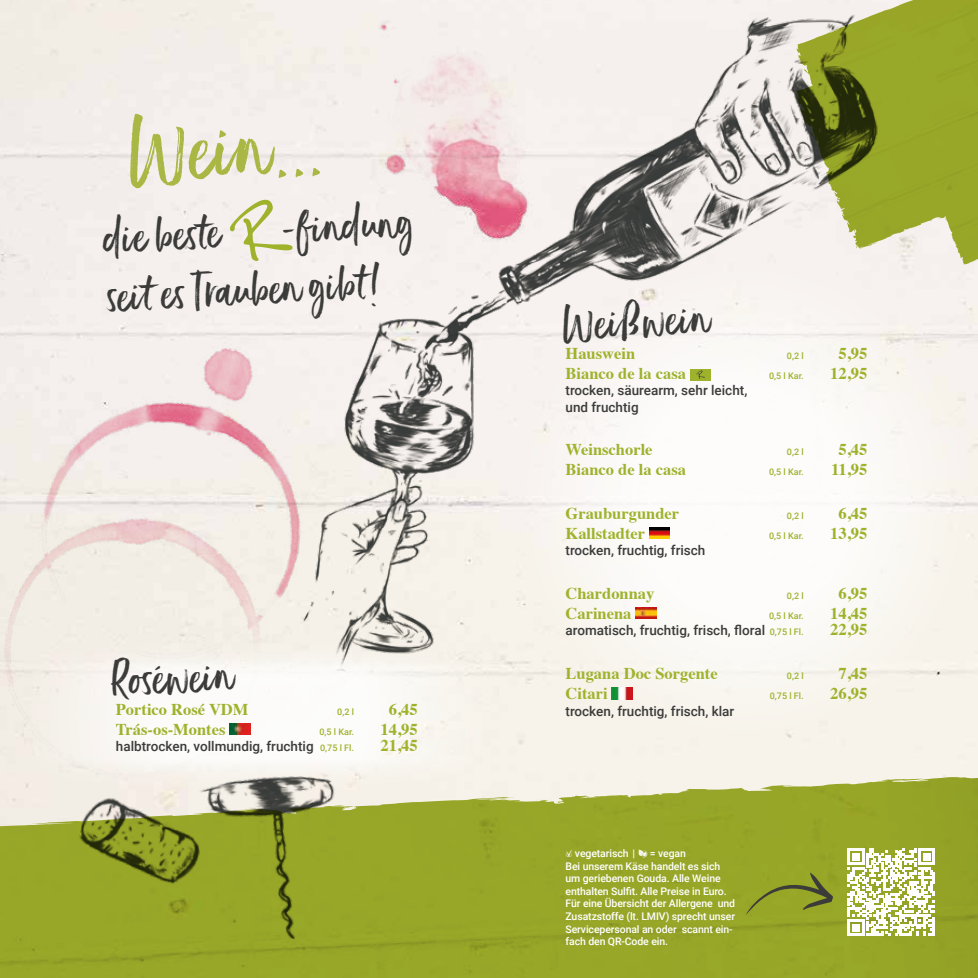
<style>
.page{position:relative;width:978px;height:978px;background:#fff}
.page>*{position:absolute;margin:0;border:0;box-sizing:border-box;transform-origin:0 0}
.t1{font:84px "Ernestand Emily Upright";color:#a9b844}
.t2{font:45px/58.5px "Ernestand Emily Upright";color:#3b3b3a}
.t3{font:700 16.5px "Times";color:#9fb22c}
.t4{font:500 13.5px/16.2px "Roboto";color:#3b3b3a}
.t5{font:500 10.5px/12.6px "Roboto";letter-spacing:-.01em;color:#fff}
.t6{font:500 9px "Roboto";color:#9fb22c}
.s1{font-size:9px;color:#9fb22c}
.s2{font-family:"Celona Pikto Extrablatt";font-weight:400;font-size:10.35px}
.s3{font-family:"Celona Pikto Extrablatt";font-weight:400}
</style>
<div class="page">
<div style="left:0;top:782px;width:978px;height:196px;background:#97a628"></div>
<img style="left:738px;top:782px;width:209px;height:9px">
<div style="left:0;top:634px;width:533px;height:162px;background:#f8f4ed"></div>
<div style="left:478px;top:220px;width:500px;height:562px;background:#f7f3ea"></div>
<img style="left:0;top:292px;width:380px;height:535px">
<div style="left:775px;top:0;width:203px;height:265px;background:#98a728"></div>
<img style="left:797px;top:0;width:116px;height:13px">
<img style="left:268px;top:13px;width:686px;height:684px">
<div style="left:332px;top:5px;width:146px;height:224px;background:#f5f0ed"></div>
<img style="left:380px;top:36px;width:159px;height:223px">
<img style="left:41px;top:705px;width:348px;height:273px">
<img style="left:0;top:183px;width:1px;height:273px">
<img style="left:230px;top:723px;width:20px;height:12px">
<svg style="left:230px;top:200px;width:63px;height:61px;background:#e3e3c7"></svg>
<div style="left:690px;top:369px;width:21px;height:11px;background:#9fb22c"></div>
<svg style="left:696px;top:370px;width:9px;height:9px"></svg>
<img style="left:649px;top:527px;width:20px;height:12px">
<img style="left:636px;top:607px;width:20px;height:12px">
<img style="left:612px;top:688px;width:20px;height:11px">
<svg style="left:848px;top:848px;width:87px;height:88px"></svg>
<svg style="left:745px;top:872px;width:89px;height:43px;background:#8a9729"></svg>
<h1 class="t1" style="left:125px;top:99px;width:197px;rotate:-3deg">Wein...</h1>
<h2 class="t2" style="left:103px;top:206px;width:119px;rotate:-3deg">die beste</h2>
<h2 class="t2" style="left:103px;top:206px;width:312px;text-indent:177px;rotate:-3deg">-fi ndung seit es Trauben gibt!</h2>
<h2 class="t2" style="left:111px;top:649px;width:124px;rotate:-3deg">Roséwein</h2>
<h3 class="t3" style="left:116px;top:693px;width:134px">Portico Rosé VDM</h3>
<p class="t6" style="left:337px;top:705px;width:18px">0,2 l</p>
<h3 class="t3" style="left:389px;top:693px;width:30px">6,45</h3>
<h3 class="t3" style="left:116px;top:713px;width:111px">Trás-os-Montes</h3>
<p class="t6" style="left:320px;top:725px;width:36px">0,5 l Kar.</p>
<h3 class="t3" style="left:381px;top:713px;width:39px">14,95</h3>
<p class="t4" style="left:116px;top:738px;width:240px">halbtrocken, vollmundig, fruchtig <span class="s1">0,75 l Fl.</span></p>
<h3 class="t3" style="left:381px;top:730px;width:39px">21,45</h3>
<h2 class="t2" style="left:561px;top:293px;width:150px;rotate:-3deg">Weißwein</h2>
<h3 class="t3" style="left:566px;top:338px;width:71px">Hauswein</h3>
<p class="t6" style="left:787px;top:350px;width:18px">0,2 l</p>
<h3 class="t3" style="left:839px;top:338px;width:30px">5,95</h3>
<h3 class="t3" style="left:566px;top:358px;width:122px">Bianco de la casa</h3>
<p class="t6" style="left:769px;top:369px;width:36px">0,5 l Kar.</p>
<h3 class="t3" style="left:830px;top:358px;width:39px">12,95</h3>
<p class="t4" style="left:566px;top:382px;width:183px">trocken, säurearm, sehr leicht, und fruchtig</p>
<h3 class="t3" style="left:566px;top:434px;width:89px">Weinschorle</h3>
<p class="t6" style="left:787px;top:446px;width:18px">0,2 l</p>
<h3 class="t3" style="left:839px;top:434px;width:30px">5,45</h3>
<h3 class="t3" style="left:566px;top:454px;width:122px">Bianco de la casa</h3>
<p class="t6" style="left:769px;top:466px;width:36px">0,5 l Kar.</p>
<h3 class="t3" style="left:831px;top:454px;width:38px">11,95</h3>
<h3 class="t3" style="left:566px;top:498px;width:115px">Grauburgunder</h3>
<p class="t6" style="left:787px;top:510px;width:18px">0,2 l</p>
<h3 class="t3" style="left:839px;top:498px;width:30px">6,45</h3>
<h3 class="t3" style="left:566px;top:517px;width:81px">Kallstadter</h3>
<p class="t6" style="left:769px;top:529px;width:36px">0,5 l Kar.</p>
<h3 class="t3" style="left:830px;top:517px;width:39px">13,95</h3>
<p class="t4" style="left:566px;top:542px;width:141px">trocken, fruchtig, frisch</p>
<h3 class="t3" style="left:566px;top:578px;width:90px">Chardonnay</h3>
<p class="t6" style="left:787px;top:590px;width:18px">0,2 l</p>
<h3 class="t3" style="left:839px;top:578px;width:30px">6,95</h3>
<h3 class="t3" style="left:566px;top:598px;width:67px">Carinena</h3>
<p class="t6" style="left:769px;top:609px;width:36px">0,5 l Kar.</p>
<h3 class="t3" style="left:830px;top:598px;width:39px">14,45</h3>
<p class="t4" style="left:566px;top:622px;width:240px">aromatisch, fruchtig, frisch, floral <span class="s1">0,75 l Fl.</span></p>
<h3 class="t3" style="left:830px;top:614px;width:39px">22,95</h3>
<h3 class="t3" style="left:566px;top:658px;width:154px">Lugana Doc Sorgente</h3>
<p class="t6" style="left:787px;top:670px;width:18px">0,2 l</p>
<h3 class="t3" style="left:839px;top:658px;width:30px">7,45</h3>
<h3 class="t3" style="left:566px;top:678px;width:44px">Citari</h3>
<p class="t6" style="left:770px;top:690px;width:35px">0,75 l Fl.</p>
<h3 class="t3" style="left:830px;top:678px;width:39px">26,95</h3>
<p class="t4" style="left:566px;top:702px;width:170px">trocken, fruchtig, frisch, klar</p>
<p class="t5" style="left:566px;top:847px;width:171px"><span class="s2">v</span> vegetarisch | <span class="s3">V</span> = vegan<br>Bei unserem Käse handelt es sich um geriebenen Gouda. Alle Weine enthalten Sulfit. Alle Preise in Euro.<br>Für eine Übersicht der Allergene und<br>Zusatzstoffe (lt. LMIV) sprecht unser<br>Servicepersonal an oder scannt ein&shy;fach den QR-Code ein.</p>
</div>
